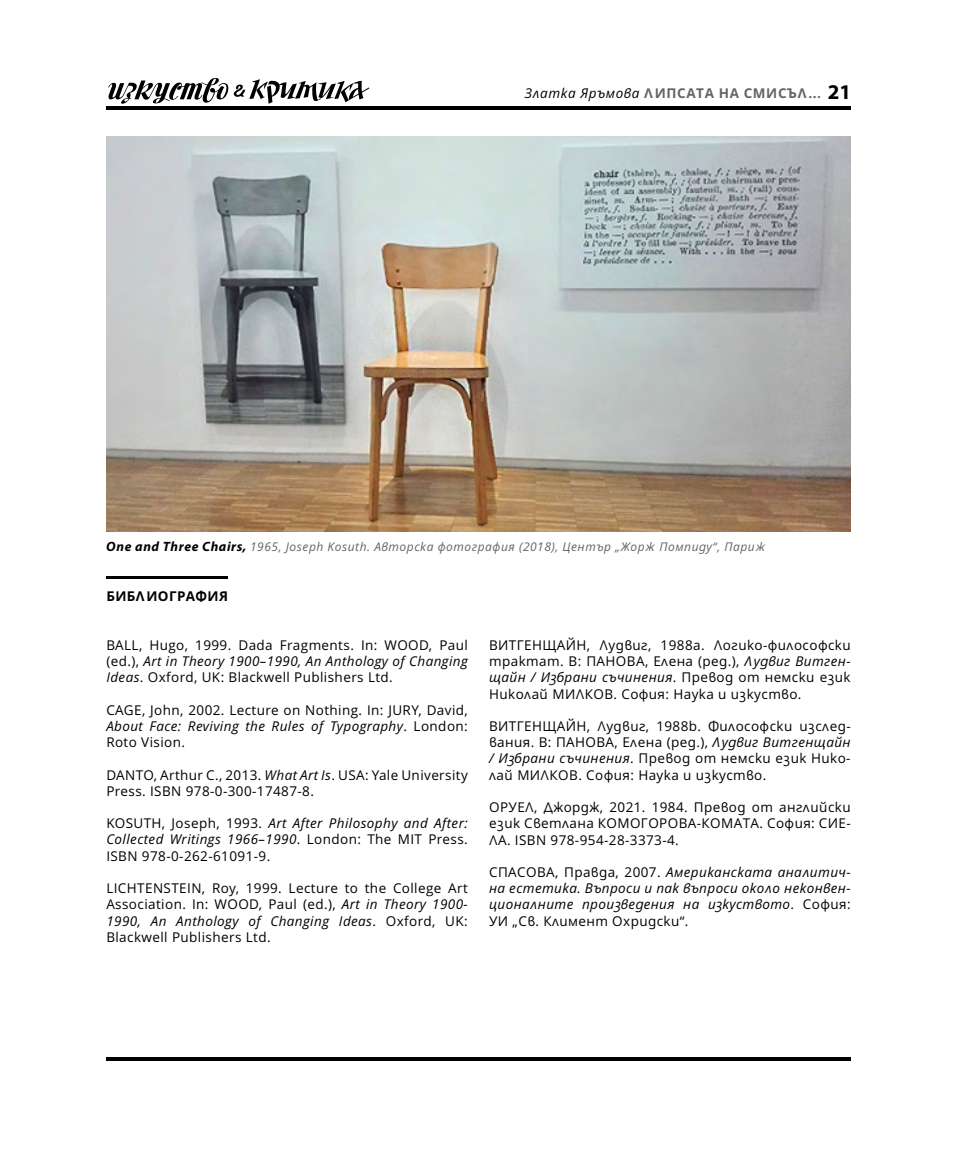
<style>
.page{position:relative;width:957px;height:1170px;background:#fff}
.page>*{position:absolute;margin:0;border:0;box-sizing:border-box;transform-origin:0 0}
.t1{font:13.5px/16.2px "npoekmu.me Open Sans BG Regular";letter-spacing:.03em;color:#000}
.t2{font:13.5px/16.2px "npoekmu.me Open Sans BG Italic";letter-spacing:.03em;color:#000}
.t3{font:13.5px "npoekmu.me Open Sans BG Bold";letter-spacing:.045em;color:#636466}
.t4{font:13.5px "npoekmu.me Open Sans BG Bold";letter-spacing:.03em;color:#000}
.t5{font:12px "npoekmu.me Open Sans BG Italic";letter-spacing:.045em;color:#636466}
.s1{font-family:"npoekmu.me Open Sans BG Italic";color:#000}
.s2{font-family:"Myriad BG";font-weight:700;font-size:21px;color:#000}
.s3{font-family:"Myriad Pro";font-weight:700;font-style:italic;font-size:13.5px;color:#000}
.s4{font-family:"npoekmu.me Open Sans BG Regular"}
.s5{font-family:"npoekmu.me Open Sans BG Italic"}
</style>
<div class="page">
<svg style="left:108px;top:78px;width:261px;height:26px"></svg>
<hr style="left:106px;top:106px;width:744px;height:3px;background:#000">
<hr style="left:106px;top:1057px;width:744px;height:3px;background:#000">
<svg style="left:640px;top:109px;width:182px;height:1px"></svg>
<hr style="left:106px;top:576px;width:121px;height:2px;background:#000">
<img style="left:106px;top:136px;width:744px;height:395px">
<p class="t3" style="left:525px;top:83px;width:328px"><span class="s1">Златка Яръмова</span> ЛИПСАТА НА СМИСЪЛ... <span class="s2">21</span></p>
<p class="t5" style="left:106px;top:538px;width:660px"><span class="s3">One and Three Chairs,</span> 1965, Joseph Kosuth. Aвторска фотография (2018), Център „Жорж Помпиду“, Париж</p>
<p class="t4" style="left:106px;top:587px;width:123px">БИБЛИОГРАФИЯ</p>
<p class="t1" style="left:106px;top:636px;width:363px">BALL, Hugo, 1999. Dada Fragments. In: WOOD, Paul</p>
<p class="t2" style="left:106px;top:652px;width:363px"><span class="s4">(ed.),</span> Art in Theory 1900–1990, An Anthology of Changing</p>
<p class="t1" style="left:106px;top:669px;width:288px"><span class="s5">Ideas</span>. Oxford, UK: Blackwell Publishers Ltd.</p>
<p class="t1" style="left:106px;top:701px;width:363px">CAGE, John, 2002. Lecture on Nothing. In: JURY, David,</p>
<p class="t2" style="left:106px;top:717px;width:363px">About Face: Reviving the Rules of Typography<span class="s4">. London:</span></p>
<p class="t1" style="left:106px;top:733px;width:80px">Roto Vision.</p>
<p class="t1" style="left:106px;top:766px;width:363px">DANTO, Arthur C., 2013. <span class="s5">What Art Is</span>. USA: Yale University<br>Press. ISBN 978-0-300-17487-8.</p>
<p class="t2" style="left:106px;top:814px;width:363px"><span class="s4">KOSUTH, Joseph, 1993.</span> Art After Philosophy and After:<br>Collected Writings 1966–1990<span class="s4">. London: The MIT Press.</span></p>
<p class="t1" style="left:106px;top:847px;width:165px">ISBN 978-0-262-61091-9.</p>
<p class="t1" style="left:106px;top:879px;width:363px">LICHTENSTEIN, Roy, 1999. Lecture to the College Art<br>Association. In: WOOD, Paul (ed.), <span class="s5">Art in Theory 1900-</span></p>
<p class="t2" style="left:106px;top:912px;width:363px">1990, An Anthology of Changing Ideas<span class="s4">. Oxford, UK:</span></p>
<p class="t1" style="left:106px;top:928px;width:166px">Blackwell Publishers Ltd.</p>
<p class="t1" style="left:489px;top:636px;width:363px">ВИТГЕНЩАЙН, Лудвиг, 1988a. Логико-философски трактат. В: ПАНОВА, Елена (ред.), <span class="s5">Лудвиг Витген-</span></p>
<p class="t2" style="left:489px;top:669px;width:363px">щайн / Избрани съчинения<span class="s4">. Превод от немски език</span></p>
<p class="t1" style="left:489px;top:685px;width:314px">Николай МИЛКОВ. София: Наука и изкуство.</p>
<p class="t1" style="left:489px;top:717px;width:363px;text-align:justify">ВИТГЕНЩАЙН, Лудвиг, 1988b. Философски изслед&shy;вания. В: ПАНОВА, Елена (ред.), <span class="s5">Лудвиг Витгенщайн / Избрани съчинения</span>. Превод от немски език Нико&shy;лай МИЛКОВ. София: Наука и изкуство.</p>
<p class="t1" style="left:489px;top:798px;width:363px;text-align:justify">ОРУЕЛ, Джордж, 2021. 1984. Превод от английски език Светлана КОМОГОРОВА-КОМАТА. София: СИЕ-ЛА. ISBN 978-954-28-3373-4.</p>
<p class="t2" style="left:489px;top:863px;width:363px;text-align:justify"><span class="s4">СПАСОВА, Правда, 2007.</span> Американската аналитич&shy;на естетика. Въпроси и пак въпроси около неконвен&shy;ционалните произведения на изкуството<span class="s4">. София:</span></p>
<p class="t1" style="left:489px;top:912px;width:201px">УИ „Св. Климент Охридски“.</p>
</div>
